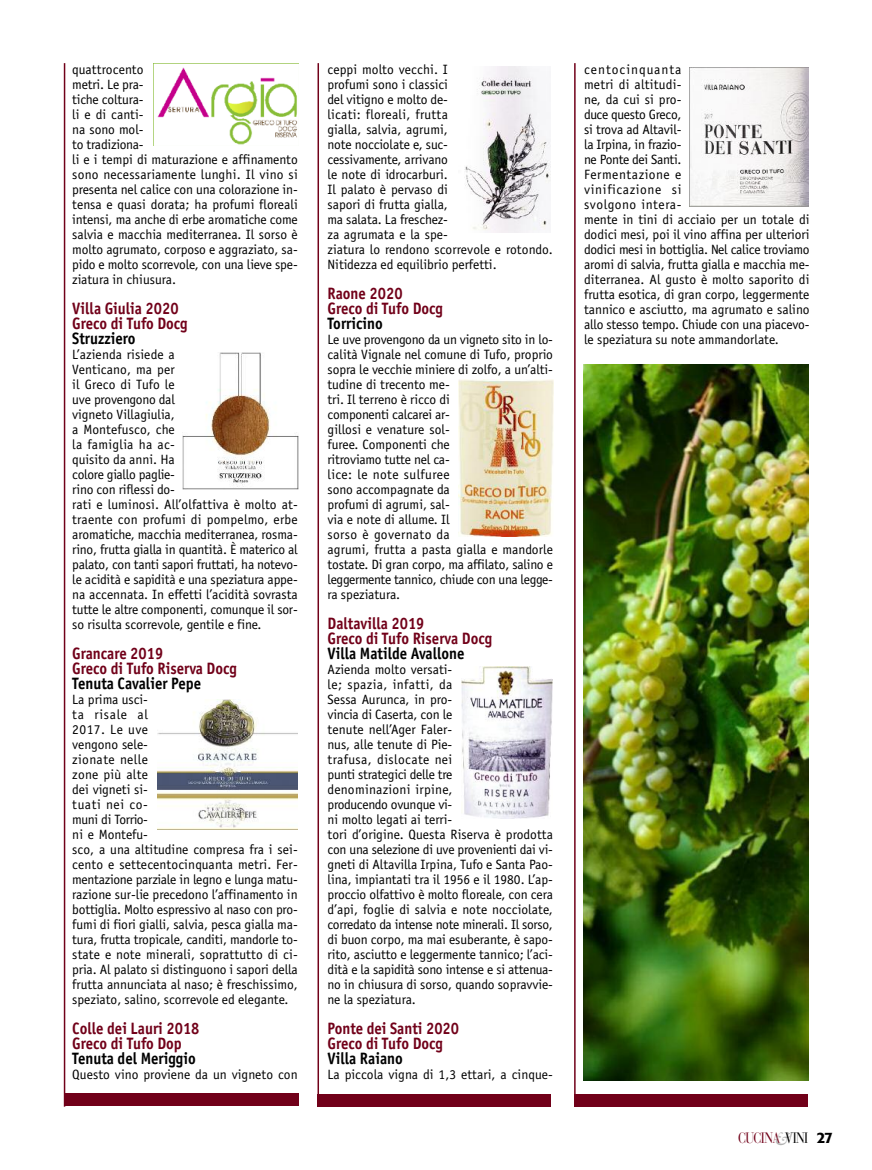
<style>
.page{position:relative;width:872px;height:1170px;background:#fff}
.page>*{position:absolute;margin:0;border:0;box-sizing:border-box;transform-origin:0 0}
.t1{font:700 16.5px/15px "Officina Sans";color:#710019;scale:.9 1}
.t2{font:700 16.5px "Officina Sans";color:#000;scale:.9 1}
.t3{font:15px "Bauer Bodoni";letter-spacing:-.055em;color:#710019;scale:.8 1}
.t4{font:13.5px/15px "Officina Sans";letter-spacing:-.005em;color:#000}
.s1{font-family:"New Baskerville";font-style:italic;font-size:18px;color:#b3b3b3}
.s2{color:#000}
.s3{font-family:"Formata";font-weight:500;color:#000}
</style>
<div class="page">
<hr style="left:317px;top:63px;width:2px;height:1043px;background:#710019">
<hr style="left:64px;top:63px;width:1px;height:1043px;background:#710019">
<div style="left:65px;top:1093px;width:233px;height:13px;background:#710019"></div>
<div style="left:317px;top:1093px;width:234px;height:13px;background:#710019"></div>
<div style="left:574px;top:1093px;width:234px;height:13px;background:#710019"></div>
<hr style="left:574px;top:63px;width:1px;height:1043px;background:#710019">
<img style="left:182px;top:353px;width:116px;height:136px">
<svg style="left:689px;top:206px;width:119px;height:1px"></svg>
<img style="left:689px;top:67px;width:119px;height:139px">
<img style="left:583px;top:365px;width:225px;height:715px">
<img style="left:461px;top:666px;width:91px;height:152px">
<img style="left:158px;top:699px;width:139px;height:130px">
<img style="left:157px;top:67px;width:140px;height:78px">
<img style="left:465px;top:67px;width:85px;height:166px">
<svg style="left:458px;top:380px;width:96px;height:157px"></svg>
<img style="left:459px;top:379px;width:94px;height:157px">
<p class="t4" style="left:72px;top:63px;width:227px">quattrocento<br>metri. Le pra-<br>tiche coltura-<br>li e di canti-<br>na sono mol-<br>to tradiziona-<br>li e i tempi di maturazione e affinamento sono necessariamente lunghi. Il vino si presenta nel calice con una colorazione in&shy;tensa e quasi dorata; ha profumi floreali intensi, ma anche di erbe aromatiche come salvia e macchia mediterranea. Il sorso è molto agrumato, corposo e aggraziato, sa&shy;pido e molto scorrevole, con una lieve spe&shy;ziatura in chiusura.</p>
<p class="t1" style="left:72px;top:302px;width:130px">Villa Giulia 2020<br>Greco di Tufo Docg</p>
<p class="t2" style="left:72px;top:332px;width:72px">Struzziero</p>
<p class="t4" style="left:72px;top:348px;width:227px">L’azienda risiede a<br>Venticano, ma per<br>il Greco di Tufo le<br>uve provengono dal<br>vigneto Villagiulia,<br>a Montefusco, che<br>la famiglia ha ac-<br>quisito da anni. Ha<br>colore giallo paglie-<br>rino con riflessi do-<br>rati e luminosi. All’olfattiva è molto at&shy;traente con profumi di pompelmo, erbe aromatiche, macchia mediterranea, rosma&shy;rino, frutta gialla in quantità. È materico al palato, con tanti sapori fruttati, ha notevo&shy;le acidità e sapidità e una speziatura appe&shy;na accennata. In effetti l’acidità sovrasta tutte le altre componenti, comunque il sor&shy;so risulta scorrevole, gentile e fine.</p>
<p class="t1" style="left:72px;top:647px;width:184px">Grancare 2019<br>Greco di Tufo Riserva Docg</p>
<p class="t2" style="left:72px;top:677px;width:145px">Tenuta Cavalier Pepe</p>
<p class="t4" style="left:72px;top:693px;width:227px">La prima usci-<br>ta risale al<br>2017. Le uve<br>vengono sele-<br>zionate nelle<br>zone più alte<br>dei vigneti si-<br>tuati nei co-<br>muni di Torrio-<br>ni e Montefu-<br>sco, a una altitudine compresa fra i sei&shy;cento e settecentocinquanta metri. Fer&shy;mentazione parziale in legno e lunga matu&shy;razione sur-lie precedono l’affinamento in bottiglia. Molto espressivo al naso con pro&shy;fumi di fiori gialli, salvia, pesca gialla ma&shy;tura, frutta tropicale, canditi, mandorle to&shy;state e note minerali, soprattutto di ci&shy;pria. Al palato si distinguono i sapori della frutta annunciata al naso; è freschissimo, speziato, salino, scorrevole ed elegante.</p>
<p class="t1" style="left:72px;top:1022px;width:143px">Colle dei Lauri 2018<br>Greco di Tufo Dop</p>
<p class="t2" style="left:72px;top:1052px;width:139px">Tenuta del Meriggio</p>
<p class="t4" style="left:72px;top:1068px;width:227px">Questo vino proviene da un vigneto con</p>
<p class="t4" style="left:327px;top:63px;width:227px">ceppi molto vecchi. I<br>profumi sono i classici<br>del vitigno e molto de-<br>licati: floreali, frutta<br>gialla, salvia, agrumi,<br>note nocciolate e, suc-<br>cessivamente, arrivano<br>le note di idrocarburi.<br>Il palato è pervaso di<br>sapori di frutta gialla,<br>ma salata. La freschez-<br>za agrumata e la spe-<br>ziatura lo rendono scorrevole e rotondo.<br>Nitidezza ed equilibrio perfetti.</p>
<p class="t1" style="left:327px;top:287px;width:130px">Raone 2020<br>Greco di Tufo Docg</p>
<p class="t2" style="left:327px;top:317px;width:63px">Torricino</p>
<p class="t4" style="left:327px;top:333px;width:227px">Le uve provengono da un vigneto sito in lo&shy;calità Vignale nel comune di Tufo, proprio sopra le vecchie miniere di zolfo, a un’alti&shy;tudine di trecento me-<br>tri. Il terreno è ricco di<br>componenti calcarei ar-<br>gillosi e venature sol-<br>furee. Componenti che<br>ritroviamo tutte nel ca-<br>lice: le note sulfuree<br>sono accompagnate da<br>profumi di agrumi, sal-<br>via e note di allume. Il<br>sorso è governato da<br>agrumi, frutta a pasta gialla e mandorle tostate. Di gran corpo, ma affilato, salino e leggermente tannico, chiude con una legge&shy;ra speziatura.</p>
<p class="t1" style="left:327px;top:617px;width:184px">Daltavilla 2019<br>Greco di Tufo Riserva Docg</p>
<p class="t2" style="left:327px;top:647px;width:154px">Villa Matilde Avallone</p>
<p class="t4" style="left:327px;top:663px;width:227px">Azienda molto versati-<br>le; spazia, infatti, da<br>Sessa Aurunca, in pro-<br>vincia di Caserta, con le<br>tenute nell’Ager Faler-<br>nus, alle tenute di Pie-<br>trafusa, dislocate nei<br>punti strategici delle tre<br>denominazioni irpine,<br>producendo ovunque vi-<br>ni molto legati ai terri-<br>tori d’origine. Questa Riserva è prodotta con una selezione di uve provenienti dai vi&shy;gneti di Altavilla Irpina, Tufo e Santa Pao&shy;lina, impiantati tra il 1956 e il 1980. L’ap&shy;proccio olfattivo è molto floreale, con cera d’api, foglie di salvia e note nocciolate, corredato da intense note minerali. Il sorso, di buon corpo, ma mai esuberante, è sapo&shy;rito, asciutto e leggermente tannico; l’aci&shy;dità e la sapidità sono intense e si attenua&shy;no in chiusura di sorso, quando sopravvie&shy;ne la speziatura.</p>
<p class="t1" style="left:327px;top:1022px;width:148px">Ponte dei Santi 2020<br>Greco di Tufo Docg</p>
<p class="t2" style="left:327px;top:1052px;width:85px">Villa Raiano</p>
<p class="t4" style="left:327px;top:1068px;width:227px">La piccola vigna di 1,3 ettari, a cinque-</p>
<p class="t4" style="left:584px;top:63px;width:227px">centocinquanta<br>metri di altitudi-<br>ne, da cui si pro-<br>duce questo Greco,<br>si trova ad Altavil-<br>la Irpina, in frazio-<br>ne Ponte dei Santi.<br>Fermentazione e<br>vinificazione si<br>svolgono intera-<br>mente in tini di acciaio per un totale di dodici mesi, poi il vino affina per ulteriori dodici mesi in bottiglia. Nel calice troviamo aromi di salvia, frutta gialla e macchia me&shy;diterranea. Al gusto è molto saporito di frutta esotica, di gran corpo, leggermente tannico e asciutto, ma agrumato e salino allo stesso tempo. Chiude con una piacevo&shy;le speziatura su note ammandorlate.</p>
<p class="t3" style="left:738px;top:1132px;width:120px">CUCINA<span class="s1">&amp;</span><span class="s2">VINI</span> <span class="s3">27</span></p>
</div>
